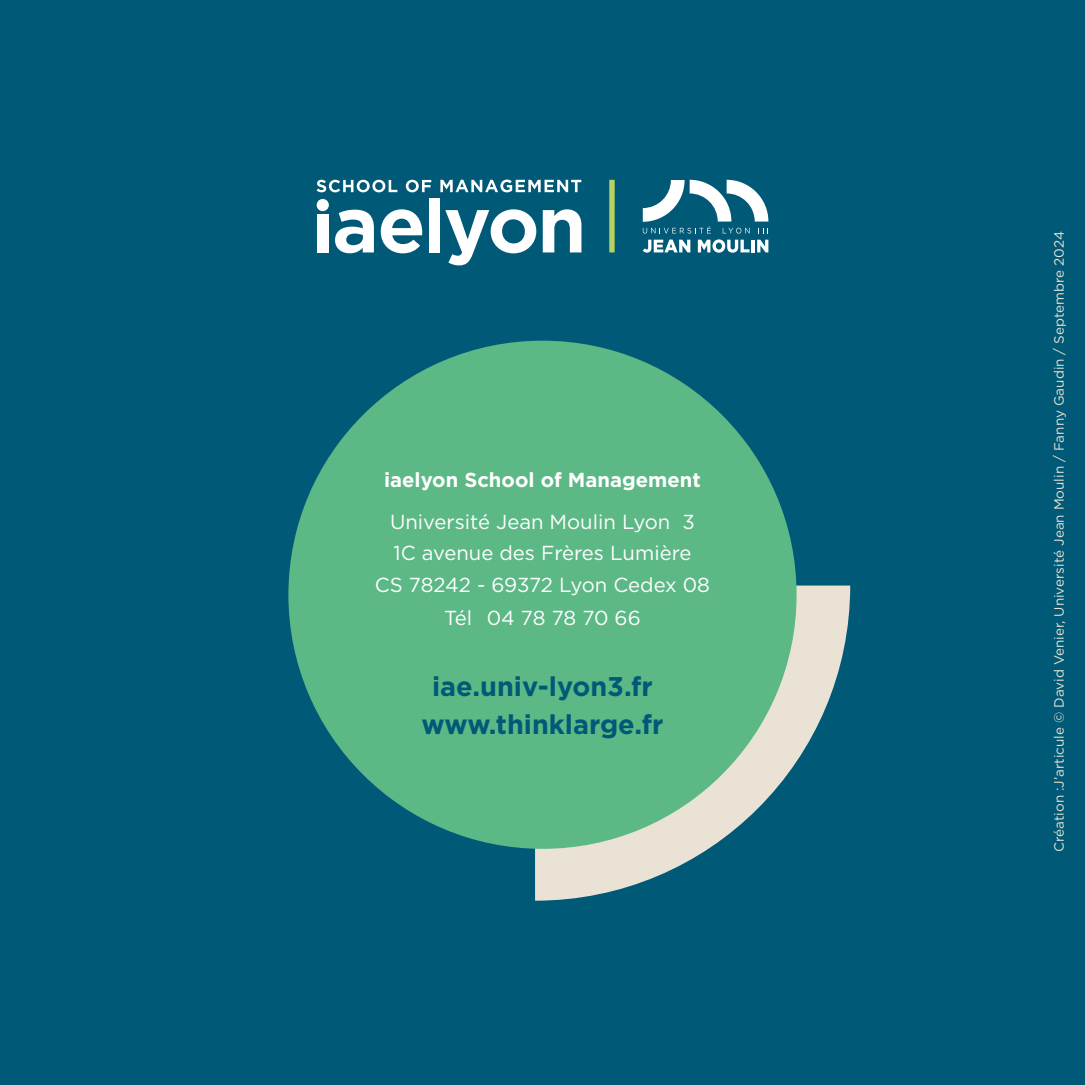
<style>
.page{position:relative;width:1085px;height:1085px;background:#fff}
.page>*{position:absolute;margin:0;border:0;box-sizing:border-box;transform-origin:0 0}
.t1{font:700 27px/38.2px "Gotham";color:#005a77;text-align:center}
.t2{font:20.25px/31.9px "Gotham";color:#fff;text-align:center}
.t3{font:700 20.25px "Gotham";color:#fff}
.t4{font:13.5px "Gotham";color:#eae3d5}
</style>
<div class="page">
<div style="left:0;top:0;width:1084px;height:1084px;background:#005a77"></div>
<svg style="left:535px;top:585px;width:315px;height:315px;fill:#eae3d5"></svg>
<div style="left:288px;top:340px;width:508px;height:508px;background:#5cb885;border-radius:50%"></div>
<svg style="left:609px;top:180px;width:5px;height:72px"></svg>
<svg style="left:316px;top:199px;width:13px;height:13px"></svg>
<svg style="left:642px;top:180px;width:126px;height:53px"></svg>
<svg style="left:643px;top:239px;width:47px;height:13px"></svg>
<svg style="left:697px;top:239px;width:71px;height:14px"></svg>
<div style="left:317px;top:214px;width:11px;height:38px;background:#fff"></div>
<svg style="left:335px;top:210px;width:39px;height:43px"></svg>
<svg style="left:381px;top:209px;width:41px;height:44px"></svg>
<div style="left:429px;top:198px;width:11px;height:54px;background:#fff"></div>
<svg style="left:445px;top:209px;width:91px;height:56px"></svg>
<svg style="left:542px;top:209px;width:39px;height:43px"></svg>
<svg style="left:316px;top:180px;width:81px;height:12px"></svg>
<svg style="left:406px;top:180px;width:25px;height:12px"></svg>
<svg style="left:440px;top:179px;width:141px;height:13px"></svg>
<p class="t3" style="left:384px;top:466px;width:318px">iaelyon School of Management</p>
<p class="t2" style="left:375px;top:505px;width:336px">Université Jean Moulin Lyon 3<br>1C avenue des Frères Lumière<br>CS 78242 - 69372 Lyon Cedex 08<br>Tél 04 78 78 70 66</p>
<h1 class="t1" style="left:421px;top:666px;width:243px">iae.univ-lyon3.fr www.thinklarge.fr</h1>
<p class="t4" style="left:1050px;top:852px;width:622px;rotate:-90deg">Création :J’articule © David Venier, Université Jean Moulin / Fanny Gaudin / Septembre 2024</p>
</div>
